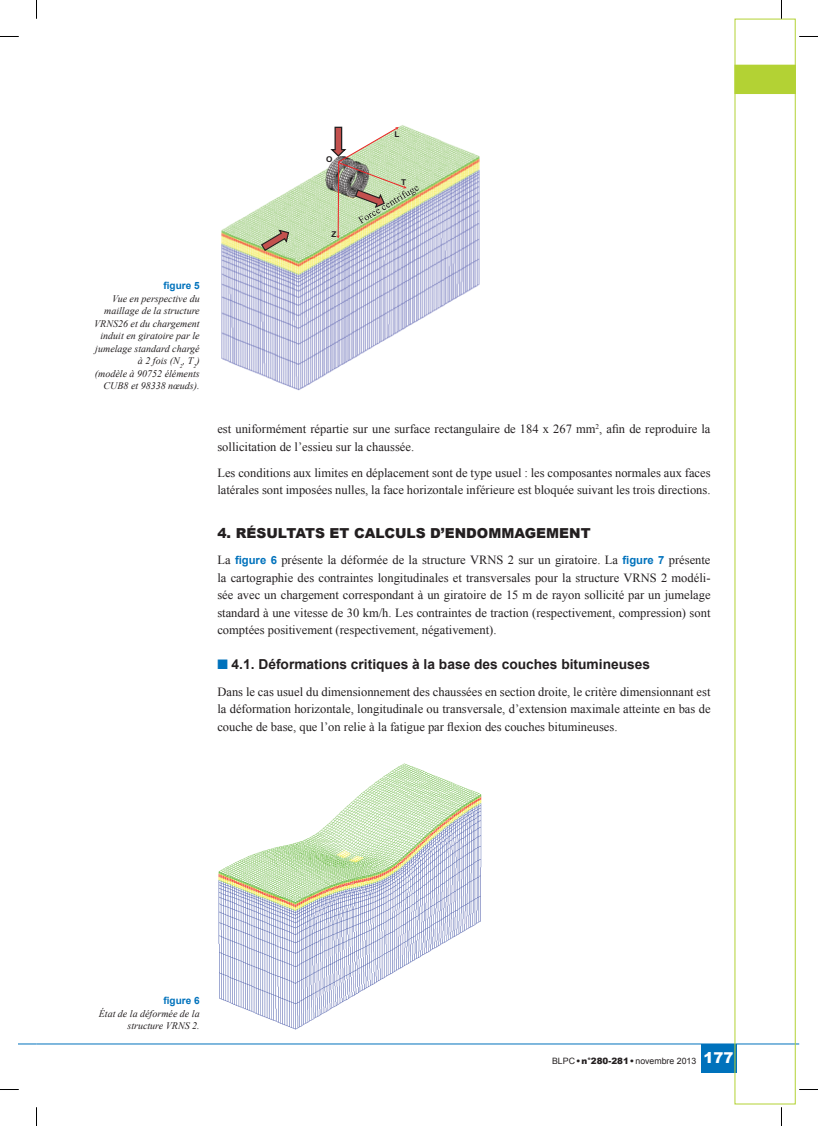
<style>
.page{position:relative;width:818px;height:1126px;background:#fff}
.page>*{position:absolute;margin:0;border:0;box-sizing:border-box;transform-origin:0 0}
.t1{font:700 13.75px "Arial";color:#231f20}
.t2{font:900 13.75px "Arial";color:#231f20}
.t3{font:12.5px/17.5px "Times New Roman";color:#231f20}
.t4{font:italic 10px/12.5px "Times New Roman";color:#231f20;text-align:right}
.t5{font:700 10px "Arial";color:#0072bc}
.t6{font:8.75px "Arial";color:#231f20}
.t7{font:700 8px "Arial";color:#231f20}
.s1{font-family:"Arial";font-weight:700;font-size:11.25px;color:#0072bc}
.s2{color:#0072bc}
.s3{font-weight:900}
.s4{font-weight:900;font-size:15px;color:#fff}
</style>
<div class="page">
<svg style="left:19px;top:1043px;width:17px;height:1px"></svg>
<div style="left:700px;top:1043px;width:35px;height:29px;background:#0072bc"></div>
<hr style="left:36px;top:1043px;width:762px;height:1px;background:#0072bc">
<svg style="left:734px;top:19px;width:61px;height:1085px"></svg>
<img style="left:221px;top:125px;width:259px;height:266px">
<svg style="left:260px;top:229px;width:30px;height:23px"></svg>
<img style="left:330px;top:126px;width:88px;height:112px">
<img style="left:218px;top:763px;width:264px;height:267px">
<svg style="left:0;top:36px;width:19px;height:1px"></svg>
<svg style="left:799px;top:36px;width:18px;height:1px"></svg>
<svg style="left:0;top:1089px;width:19px;height:1px"></svg>
<svg style="left:799px;top:1089px;width:18px;height:1px"></svg>
<svg style="left:36px;top:0;width:1px;height:19px"></svg>
<svg style="left:36px;top:1107px;width:1px;height:18px"></svg>
<p class="t7" style="left:326px;top:154px;width:8px">O</p>
<p class="t7" style="left:394px;top:129px;width:6px">L</p>
<p class="t7" style="left:401px;top:176px;width:6px">T</p>
<p class="t7" style="left:331px;top:229px;width:6px">Z</p>
<p class="t5" style="left:163px;top:279px;width:38px">figure 5</p>
<p class="t4" style="left:94px;top:292px;width:107px">Vue en perspective du maillage de la structure<br>VRNS26 et du chargement induit en giratoire par le jumelage standard chargé à 2 fois (N<sub>2</sub>, T<sub>2</sub>)<br>(modèle à 90752 éléments<br>CUB8 et 98338 nœuds).</p>
<p class="t3" style="left:217px;top:420px;width:494px">est uniformément répartie sur une surface rectangulaire de 184 x 267 mm<sup>2</sup>, afin de reproduire la sollicitation de l’essieu sur la chaussée.</p>
<p class="t3" style="left:217px;top:463px;width:494px">Les conditions aux limites en déplacement sont de type usuel : les composantes normales aux faces latérales sont imposées nulles, la face horizontale inférieure est bloquée suivant les trois directions.</p>
<p class="t2" style="left:217px;top:523px;width:374px">4. RÉSULTATS ET CALCULS D’ENDOMMAGEMENT</p>
<p class="t3" style="left:217px;top:551px;width:494px;text-align:justify">La <span class="s1">figure 6</span> présente la déformée de la structure VRNS 2 sur un giratoire. La <span class="s1">figure 7</span> présente la cartographie des contraintes longitudinales et transversales pour la structure VRNS 2 modéli&shy;sée avec un chargement correspondant à un giratoire de 15 m de rayon sollicité par un jumelage standard à une vitesse de 30 km/h. Les contraintes de traction (respectivement, compression) sont comptées positivement (respectivement, négativement).</p>
<p class="t1" style="left:217px;top:655px;width:434px"><span class="s2">■</span> 4.1. Déformations critiques à la base des couches bitumineuses</p>
<p class="t3" style="left:217px;top:682px;width:494px;text-align:justify">Dans le cas usuel du dimensionnement des chaussées en section droite, le critère dimensionnant est la déformation horizontale, longitudinale ou transversale, d’extension maximale atteinte en bas de couche de base, que l’on relie à la fatigue par flexion des couches bitumineuses.</p>
<p class="t5" style="left:163px;top:993px;width:38px">figure 6</p>
<p class="t4" style="left:99px;top:1006px;width:102px">État de la déformée de la structure VRNS 2.</p>
<p class="t6" style="left:551px;top:1055px;width:183px">BLPC <span class="s3">• n°280-281 •</span>novembre 2013 <span class="s4">177</span></p>
</div>
